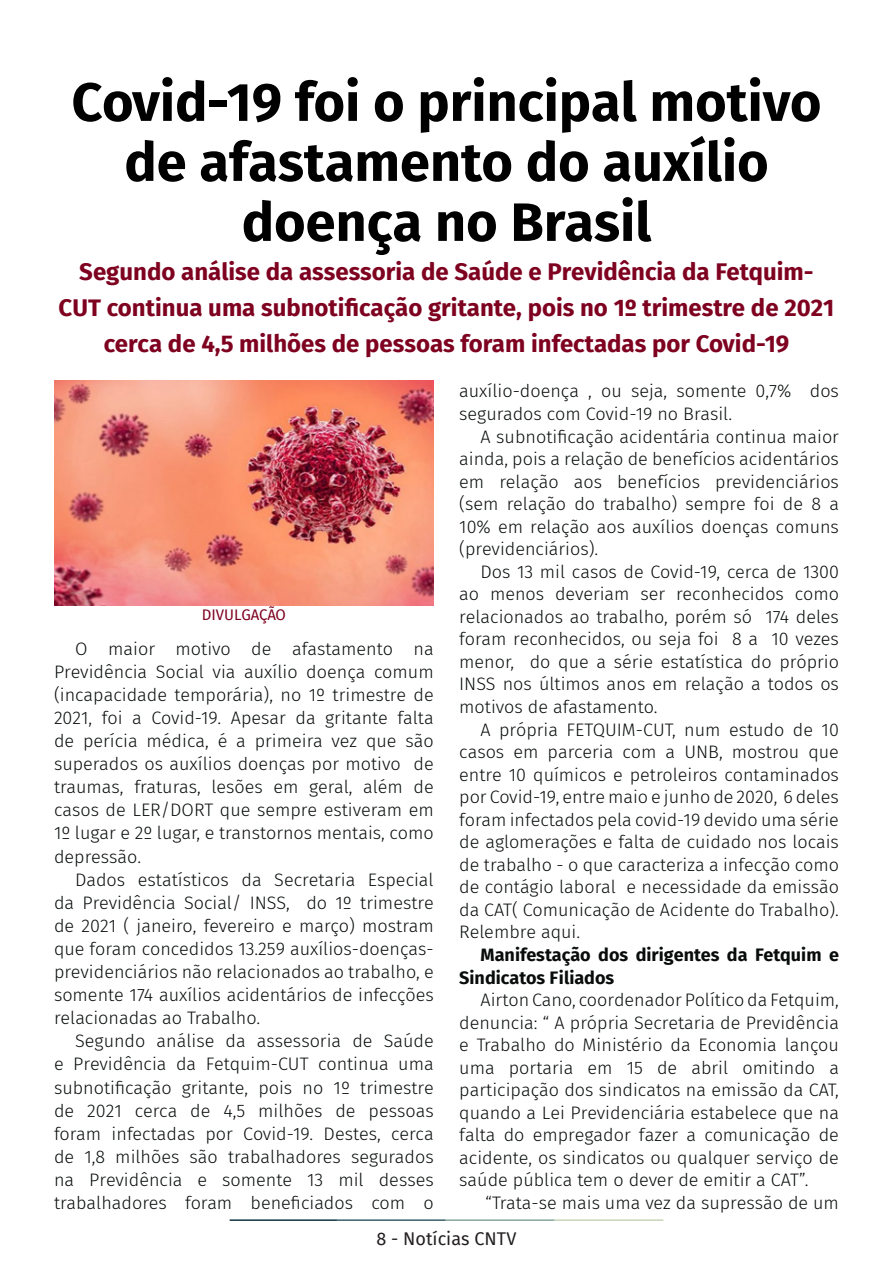
<style>
.page{position:relative;width:893px;height:1263px;background:#fff}
.page>*{position:absolute;margin:0;border:0;box-sizing:border-box;transform-origin:0 0}
.t1{font:700 54px/60px "Fira Sans";color:#000001;text-align:center}
.t2{font:700 24px/36px "Fira Sans";color:#7e0220;text-align:center}
.t3{font:300 18px/22.5px "Fira Sans";color:#080d0b;text-align:justify}
.t4{font:700 18px/22.5px "Fira Sans";color:#080d0b}
.t5{font:18px "Fira Sans";color:#231f20}
.t6{font:15px "Fira Sans";color:#7e0220}
</style>
<div class="page">
<hr style="left:230px;top:1219px;width:107px;height:2px;background:#0e323f">
<hr style="left:337px;top:1219px;width:109px;height:2px;background:#3a5f6d">
<hr style="left:446px;top:1219px;width:109px;height:2px;background:#87a59a">
<hr style="left:555px;top:1219px;width:108px;height:2px;background:#c6d5b7">
<img style="left:54px;top:381px;width:380px;height:224px">
<p class="t1" style="left:72px;top:68px;width:751px">Covid-19 foi o principal motivo de afastamento do auxílio doença no Brasil</p>
<p class="t2" style="left:59px;top:252px;width:777px">Segundo análise da assessoria de Saúde e Previdência da Fetquim-<br>CUT continua uma subnotificação gritante, pois no 1º trimestre de 2021 cerca de 4,5 milhões de pessoas foram infectadas por Covid-19</p>
<p class="t6" style="left:202px;top:603px;width:86px">DIVULGAÇÃO</p>
<p class="t3" style="left:54px;top:637px;width:381px;line-height:23.1px;text-indent:21px">O maior motivo de afastamento na Previdência Social via auxílio doença comum (incapacidade temporária), no 1º trimestre de 2021, foi a Covid-19. Apesar da gritante falta de perícia médica, é a primeira vez que são superados os auxílios doenças por motivo de traumas, fraturas, lesões em geral, além de casos de LER/DORT que sempre estiveram em 1º lugar e 2º lugar, e transtornos mentais, como depressão.</p>
<p class="t3" style="left:54px;top:868px;width:381px;line-height:23.1px;text-indent:21px">Dados estatísticos da Secretaria Especial da Previdência Social/ INSS, do 1º trimestre de 2021 ( janeiro, fevereiro e março) mostram que foram concedidos 13.259 auxílios-doenças&shy;previdenciários não relacionados ao trabalho, e somente 174 auxílios acidentários de infecções relacionadas ao Trabalho.</p>
<p class="t3" style="left:54px;top:1029px;width:381px;line-height:23.1px;text-indent:21px">Segundo análise da assessoria de Saúde e Previdência da Fetquim-CUT continua uma subnotificação gritante, pois no 1º trimestre de 2021 cerca de 4,5 milhões de pessoas foram infectadas por Covid-19. Destes, cerca de 1,8 milhões são trabalhadores segurados na Previdência e somente 13 mil desses trabalhadores foram beneficiados com o</p>
<p class="t3" style="left:459px;top:380px;width:381px">auxílio-doença , ou seja, somente 0,7% dos segurados com Covid-19 no Brasil.</p>
<p class="t3" style="left:459px;top:425px;width:381px;text-indent:21px">A subnotificação acidentária continua maior ainda, pois a relação de benefícios acidentários em relação aos benefícios previdenciários (sem relação do trabalho) sempre foi de 8 a 10% em relação aos auxílios doenças comuns (previdenciários).</p>
<p class="t3" style="left:459px;top:560px;width:381px;text-indent:21px">Dos 13 mil casos de Covid-19, cerca de 1300 ao menos deveriam ser reconhecidos como relacionados ao trabalho, porém só 174 deles foram reconhecidos, ou seja foi 8 a 10 vezes menor, do que a série estatística do próprio INSS nos últimos anos em relação a todos os motivos de afastamento.</p>
<p class="t3" style="left:459px;top:718px;width:381px;text-indent:21px">A própria FETQUIM-CUT, num estudo de 10 casos em parceria com a UNB, mostrou que entre 10 químicos e petroleiros contaminados por Covid-19, entre maio e junho de 2020, 6 deles foram infectados pela covid-19 devido uma série de aglomerações e falta de cuidado nos locais de trabalho - o que caracteriza a infecção como de contágio laboral e necessidade da emissão da CAT( Comunicação de Acidente do Trabalho).<br>Relembre aqui.</p>
<p class="t4" style="left:459px;top:942px;width:381px;text-indent:21px">Manifestação dos dirigentes da Fetquim e<br>Sindicatos Filiados</p>
<p class="t3" style="left:459px;top:988px;width:381px;text-indent:21px">Airton Cano, coordenador Político da Fetquim, denuncia: “ A própria Secretaria de Previdência e Trabalho do Ministério da Economia lançou uma portaria em 15 de abril omitindo a participação dos sindicatos na emissão da CAT, quando a Lei Previdenciária estabelece que na falta do empregador fazer a comunicação de acidente, os sindicatos ou qualquer serviço de saúde pública tem o dever de emitir a CAT”.</p>
<p class="t3" style="left:485px;top:1191px;width:355px">“Trata-se mais uma vez da supressão de um</p>
<p class="t5" style="left:377px;top:1225px;width:141px">8 - Notícias CNTV</p>
</div>
